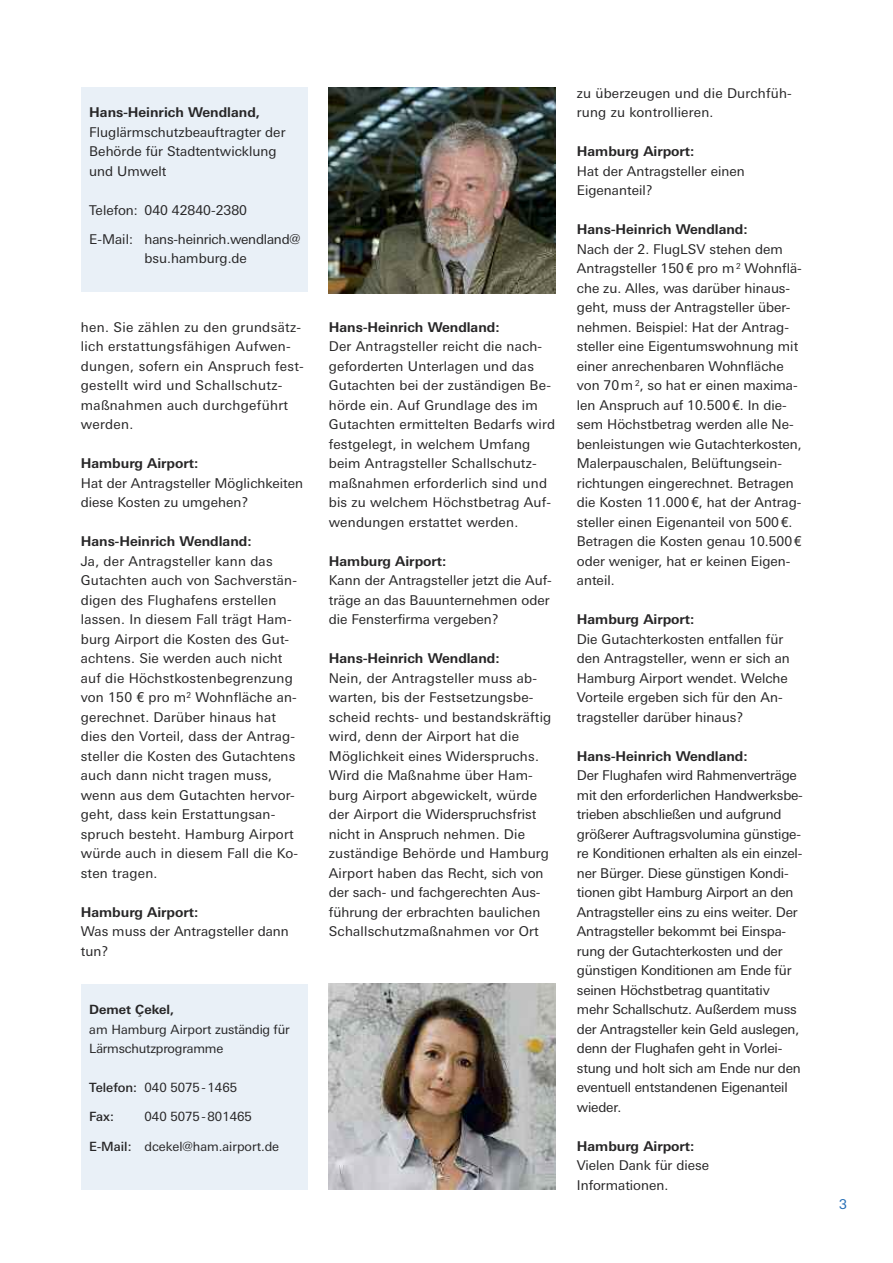
<style>
.page{position:relative;width:893px;height:1263px;background:#fff}
.page>*{position:absolute;margin:0;border:0;box-sizing:border-box;transform-origin:0 0}
.t1{font:13.5px/19.5px "LT Univers Basic";color:#272627}
.t2{font:700 13.5px "LT Univers Basic";color:#272627}
.t3{font:13.5px/19.5px "LT Univers Basic";letter-spacing:.025em;color:#272627}
.t4{font:13.5px "LT Univers Basic";color:#236cb5}
.t5{font:12.75px/19.5px "LT Univers Basic";color:#272627}
.t6{font:700 12.75px "LT Univers Basic";color:#272627}
.t7{font:500 12.75px "LT Univers Basic";color:#272627}
.s1{font-weight:500}
</style>
<div class="page">
<div style="left:81px;top:984px;width:227px;height:205px;background:#e9f0f7"></div>
<div style="left:81px;top:88px;width:227px;height:204px;background:#e9f0f7"></div>
<img style="left:329px;top:984px;width:227px;height:205px">
<img style="left:329px;top:88px;width:227px;height:205px">
<p class="t2" style="left:89px;top:107px;width:172px">Hans-Heinrich Wendland,</p>
<p class="t1" style="left:89px;top:123px;width:198px">Fluglärmschutzbeauftragter der<br>Behörde für Stadtentwicklung und Umwelt</p>
<p class="t1" style="left:89px;top:196px;width:213px;line-height:29.2px">Telefon: 040 42840-2380<br>E-Mail: hans-heinrich.wendland@</p>
<p class="t1" style="left:145px;top:250px;width:104px">bsu.hamburg.de</p>
<p class="t3" style="left:81px;top:318px;width:224px">hen. Sie zählen zu den grundsätz&shy;lich erstattungsfähigen Aufwen&shy;dungen, sofern ein Anspruch fest&shy;gestellt wird und Schallschutz&shy;maßnahmen auch durchgeführt werden.</p>
<p class="t2" style="left:81px;top:458px;width:119px">Hamburg Airport:</p>
<p class="t1" style="left:81px;top:474px;width:224px">Hat der Antragsteller Möglichkeiten diese Kosten zu umgehen?</p>
<p class="t2" style="left:81px;top:536px;width:172px">Hans-Heinrich Wendland:</p>
<p class="t1" style="left:81px;top:552px;width:219px">Ja, der Antragsteller kann das<br>Gutachten auch von Sachverstän&shy;digen des Flughafens erstellen lassen. In diesem Fall trägt Ham&shy;burg Airport die Kosten des Gut&shy;achtens. Sie werden auch nicht auf die Höchstkostenbegrenzung von 150 € pro m<sup>2</sup> Wohnfläche an&shy;gerechnet. Darüber hinaus hat dies den Vorteil, dass der Antrag&shy;steller die Kosten des Gutachtens auch dann nicht tragen muss, wenn aus dem Gutachten hervor&shy;geht, dass kein Erstattungsan&shy;spruch besteht. Hamburg Airport würde auch in diesem Fall die Ko&shy;sten tragen.</p>
<p class="t2" style="left:81px;top:907px;width:119px">Hamburg Airport:</p>
<p class="t1" style="left:81px;top:923px;width:210px">Was muss der Antragsteller dann tun?</p>
<p class="t6" style="left:89px;top:1005px;width:86px">Demet Çekel,</p>
<p class="t5" style="left:89px;top:1020px;width:202px">am Hamburg Airport zuständig für<br>Lärmschutzprogramme</p>
<p class="t5" style="left:89px;top:1079px;width:149px"><span class="s1">Telefon:</span> 040 5075-1465</p>
<p class="t7" style="left:89px;top:1112px;width:26px">Fax:</p>
<p class="t5" style="left:145px;top:1108px;width:109px">040 5075-801465</p>
<p class="t5" style="left:89px;top:1137px;width:191px"><span class="s1">E-Mail:</span> dcekel@ham.airport.de</p>
<p class="t2" style="left:329px;top:322px;width:172px">Hans-Heinrich Wendland:</p>
<p class="t1" style="left:329px;top:338px;width:228px">Der Antragsteller reicht die nach&shy;geforderten Unterlagen und das Gutachten bei der zuständigen Be&shy;hörde ein. Auf Grundlage des im Gutachten ermittelten Bedarfs wird festgelegt, in welchem Umfang beim Antragsteller Schallschutz&shy;maßnahmen erforderlich sind und bis zu welchem Höchstbetrag Auf&shy;wendungen erstattet werden.</p>
<p class="t2" style="left:329px;top:556px;width:119px">Hamburg Airport:</p>
<p class="t1" style="left:329px;top:572px;width:225px">Kann der Antragsteller jetzt die Auf&shy;träge an das Bauunternehmen oder die Fensterfirma vergeben?</p>
<p class="t2" style="left:329px;top:653px;width:172px">Hans-Heinrich Wendland:</p>
<p class="t1" style="left:329px;top:669px;width:224px">Nein, der Antragsteller muss ab&shy;warten, bis der Festsetzungsbe&shy;scheid rechts- und bestandskräftig wird, denn der Airport hat die<br>Möglichkeit eines Widerspruchs.<br>Wird die Maßnahme über Ham&shy;burg Airport abgewickelt, würde der Airport die Widerspruchsfrist nicht in Anspruch nehmen. Die zuständige Behörde und Hamburg<br>Airport haben das Recht, sich von der sach- und fachgerechten Aus&shy;führung der erbrachten baulichen<br>Schallschutzmaßnahmen vor Ort</p>
<p class="t1" style="left:577px;top:84px;width:216px">zu überzeugen und die Durchfüh&shy;rung zu kontrollieren.</p>
<p class="t2" style="left:577px;top:146px;width:119px">Hamburg Airport:</p>
<p class="t1" style="left:577px;top:162px;width:169px">Hat der Antragsteller einen<br>Eigenanteil?</p>
<p class="t2" style="left:577px;top:224px;width:172px">Hans-Heinrich Wendland:</p>
<p class="t1" style="left:577px;top:240px;width:226px">Nach der 2. FlugLSV stehen dem<br>Antragsteller 150€ pro m <sup>2</sup> Wohnflä&shy;che zu. Alles, was darüber hinaus&shy;geht, muss der Antragsteller über&shy;nehmen. Beispiel: Hat der Antrag&shy;steller eine Eigentumswohnung mit einer anrechenbaren Wohnfläche von 70m <sup>2</sup>, so hat er einen maxima&shy;len Anspruch auf 10.500€. In die&shy;sem Höchstbetrag werden alle Ne&shy;benleistungen wie Gutachterkosten,<br>Malerpauschalen, Belüftungsein&shy;richtungen eingerechnet. Betragen die Kosten 11.000€, hat der Antrag&shy;steller einen Eigenanteil von 500€.<br>Betragen die Kosten genau 10.500€ oder weniger, hat er keinen Eigen&shy;anteil.</p>
<p class="t2" style="left:577px;top:614px;width:119px">Hamburg Airport:</p>
<p class="t1" style="left:577px;top:630px;width:215px">Die Gutachterkosten entfallen für den Antragsteller, wenn er sich an<br>Hamburg Airport wendet. Welche<br>Vorteile ergeben sich für den An&shy;tragsteller darüber hinaus?</p>
<p class="t2" style="left:577px;top:751px;width:172px">Hans-Heinrich Wendland:</p>
<p class="t1" style="left:577px;top:767px;width:227px">Der Flughafen wird Rahmenverträge mit den erforderlichen Handwerksbe&shy;trieben abschließen und aufgrund größerer Auftragsvolumina günstige&shy;re Konditionen erhalten als ein einzel&shy;ner Bürger. Diese günstigen Kondi&shy;tionen gibt Hamburg Airport an den Antragsteller eins zu eins weiter. Der Antragsteller bekommt bei Einspa&shy;rung der Gutachterkosten und der günstigen Konditionen am Ende für seinen Höchstbetrag quantitativ mehr Schallschutz. Außerdem muss der Antragsteller kein Geld auslegen, denn der Flughafen geht in Vorlei&shy;stung und holt sich am Ende nur den eventuell entstandenen Eigenanteil wieder.</p>
<p class="t2" style="left:577px;top:1141px;width:119px">Hamburg Airport:</p>
<p class="t1" style="left:577px;top:1157px;width:134px">Vielen Dank für diese<br>Informationen.</p>
<p class="t4" style="left:839px;top:1199px;width:9px">3</p>
</div>
